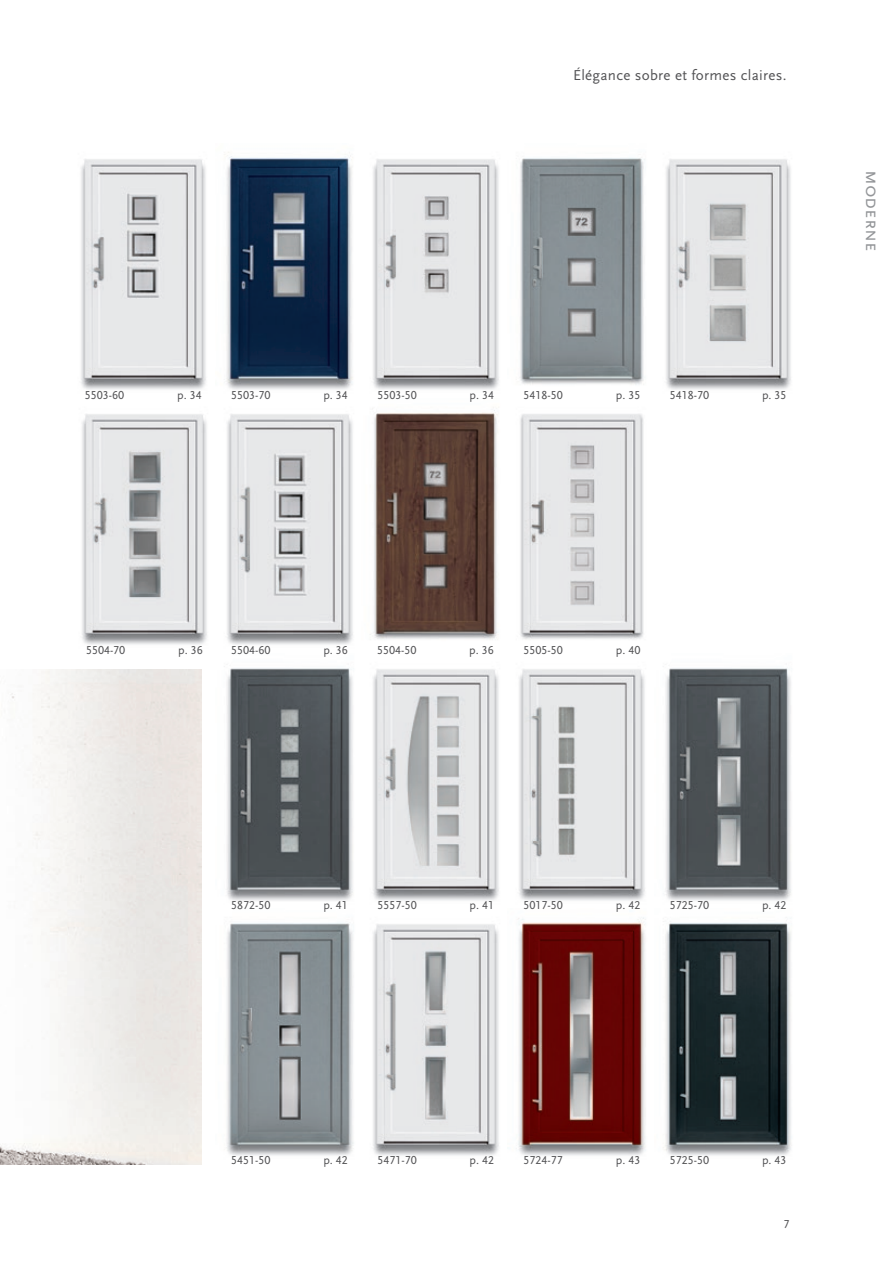
<style>
.page{position:relative;width:893px;height:1263px;background:#fff}
.page>*{position:absolute;margin:0;border:0;box-sizing:border-box;transform-origin:0 0}
.t1{font:19.5px "Scala Sans LF Caps";letter-spacing:.005em;color:#939598}
.t2{font:15px "Scala Sans LF";letter-spacing:.02em;color:#535355}
.t3{font:12px "Scala Sans LF";color:#535355}
</style>
<div class="page">
<img style="left:81px;top:152px;width:710px;height:238px">
<img style="left:82px;top:407px;width:562px;height:238px">
<img style="left:226px;top:668px;width:565px;height:233px">
<img style="left:226px;top:917px;width:566px;height:239px">
<img style="left:0;top:670px;width:202px;height:494px">
<p class="t2" style="left:573px;top:67px;width:215px">Élégance sobre et formes claires.</p>
<p class="t3" style="left:85px;top:388px;width:41px">5503-60</p>
<p class="t3" style="left:177px;top:388px;width:26px">p. 34</p>
<p class="t3" style="left:231px;top:388px;width:41px">5503-70</p>
<p class="t3" style="left:323px;top:388px;width:26px">p. 34</p>
<p class="t3" style="left:377px;top:388px;width:41px">5503-50</p>
<p class="t3" style="left:470px;top:388px;width:26px">p. 34</p>
<p class="t3" style="left:524px;top:388px;width:41px">5418-50</p>
<p class="t3" style="left:616px;top:388px;width:26px">p. 35</p>
<p class="t3" style="left:670px;top:388px;width:41px">5418-70</p>
<p class="t3" style="left:762px;top:388px;width:26px">p. 35</p>
<h1 class="t1" style="left:883px;top:170px;width:83px;rotate:90deg">moderne</h1>
<p class="t3" style="left:86px;top:643px;width:41px">5504-70</p>
<p class="t3" style="left:178px;top:643px;width:26px">p. 36</p>
<p class="t3" style="left:231px;top:643px;width:41px">5504-60</p>
<p class="t3" style="left:323px;top:643px;width:26px">p. 36</p>
<p class="t3" style="left:377px;top:643px;width:41px">5504-50</p>
<p class="t3" style="left:469px;top:643px;width:26px">p. 36</p>
<p class="t3" style="left:524px;top:643px;width:41px">5505-50</p>
<p class="t3" style="left:616px;top:643px;width:26px">p. 40</p>
<p class="t3" style="left:231px;top:898px;width:41px">5872-50</p>
<p class="t3" style="left:323px;top:898px;width:26px">p. 41</p>
<p class="t3" style="left:377px;top:898px;width:41px">5557-50</p>
<p class="t3" style="left:470px;top:898px;width:26px">p. 41</p>
<p class="t3" style="left:524px;top:898px;width:41px">5017-50</p>
<p class="t3" style="left:616px;top:898px;width:26px">p. 42</p>
<p class="t3" style="left:670px;top:898px;width:41px">5725-70</p>
<p class="t3" style="left:762px;top:898px;width:26px">p. 42</p>
<p class="t3" style="left:231px;top:1154px;width:41px">5451-50</p>
<p class="t3" style="left:323px;top:1154px;width:26px">p. 42</p>
<p class="t3" style="left:377px;top:1154px;width:41px">5471-70</p>
<p class="t3" style="left:470px;top:1154px;width:26px">p. 42</p>
<p class="t3" style="left:524px;top:1154px;width:41px">5724-77</p>
<p class="t3" style="left:616px;top:1154px;width:26px">p. 43</p>
<p class="t3" style="left:670px;top:1154px;width:41px">5725-50</p>
<p class="t3" style="left:762px;top:1154px;width:26px">p. 43</p>
<p class="t3" style="left:783px;top:1218px;width:7px">7</p>
</div>
